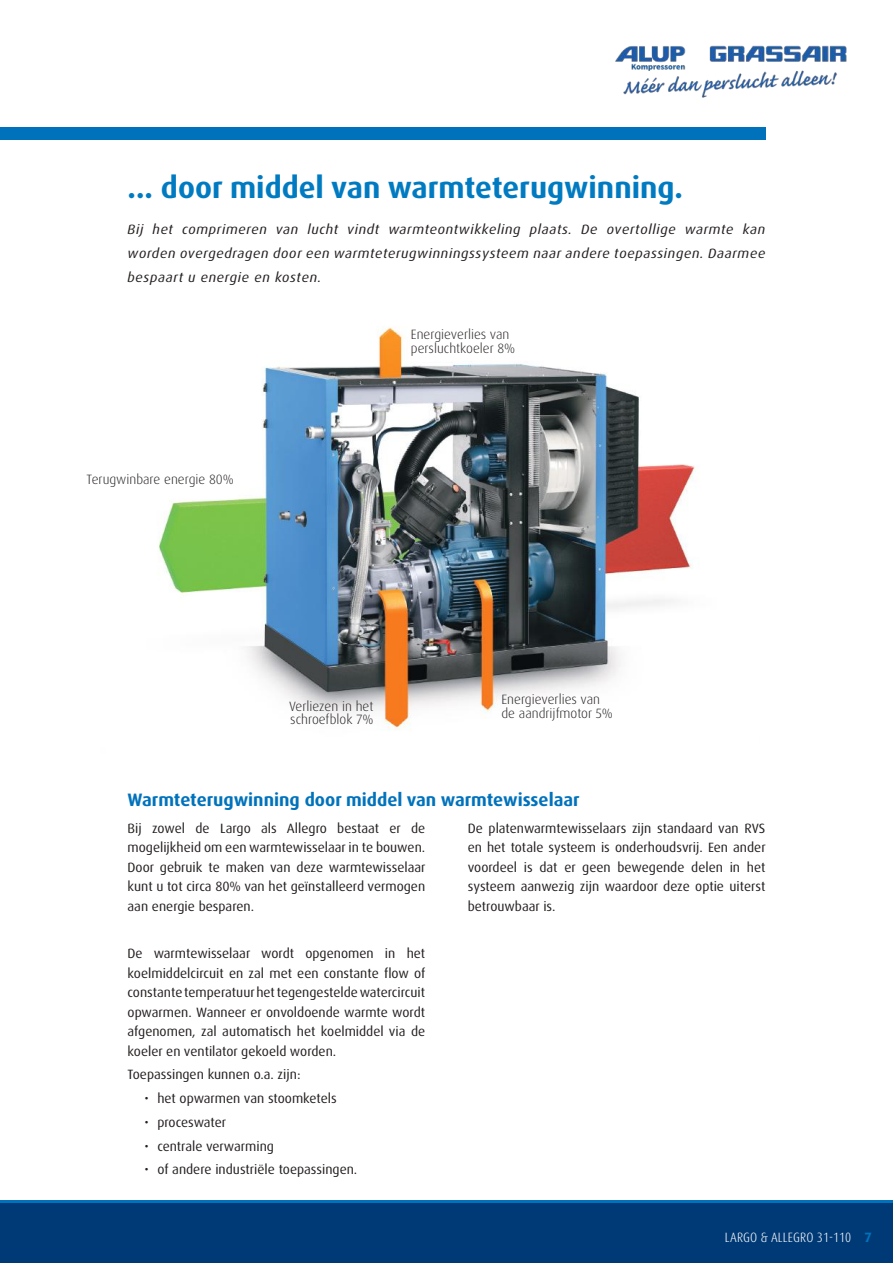
<style>
.page{position:relative;width:893px;height:1263px;background:#fff}
.page>*{position:absolute;margin:0;border:0;box-sizing:border-box;transform-origin:0 0}
.t1{font:700 30px "Dax Pro";color:#007bc1}
.t2{font:700 18px "Dax Pro";color:#0072bc}
.t3{font:13.5px/19.5px "Dax Pro";color:#241f1f;text-align:justify}
.t4{font:italic 13.5px/24px "Dax Pro";letter-spacing:.04em;color:#241f1f;text-align:justify;scale:1.05 1}
.t5{font:300 13.5px/13.5px "Dax Pro";color:#241f1f}
.t6{font:300 condensed 13.5px "Dax Pro";letter-spacing:.01em;color:#fff}
.s1{font-weight:700;font-stretch:normal;color:#0072bc}
</style>
<div class="page">
<div style="left:0;top:1202px;width:893px;height:61px;background:#003a76"></div>
<hr style="left:0;top:1200px;width:893px;height:3px;background:#0072bc">
<div style="left:0;top:128px;width:765px;height:12px;background:#0072bc"></div>
<img style="left:614px;top:45px;width:233px;height:95px">
<img style="left:158px;top:326px;width:541px;height:405px">
<h1 class="t1" style="left:128px;top:168px;width:557px">... door middel van warmteterugwinning.</h1>
<p class="t4" style="left:128px;top:218px;width:609px">Bij het comprimeren van lucht vindt warmteontwikkeling plaats. De overtollige warmte kan worden overgedragen door een warmteterugwinningssysteem naar andere toepassingen. Daarmee bespaart u energie en kosten.</p>
<p class="t5" style="left:87px;top:473px;width:149px">Terugwinbare energie 80%</p>
<p class="t5" style="left:411px;top:328px;width:106px">Energieverlies van persluchtkoeler 8%</p>
<p class="t5" style="left:289px;top:699px;width:86px">Verliezen in het schroefblok 7%</p>
<p class="t5" style="left:501px;top:693px;width:113px">Energieverlies van de aandrijfmotor 5%</p>
<h2 class="t2" style="left:128px;top:788px;width:454px">Warmteterugwinning door middel van warmtewisselaar</h2>
<p class="t3" style="left:128px;top:818px;width:299px">Bij zowel de Largo als Allegro bestaat er de mogelijkheid om een warmtewisselaar in te bouwen.<br>Door gebruik te maken van deze warmtewisselaar kunt u tot circa 80% van het geïnstalleerd vermogen aan energie besparen.</p>
<p class="t3" style="left:128px;top:944px;width:299px">De warmtewisselaar wordt opgenomen in het koelmiddelcircuit en zal met een constante flow of constante temperatuur het tegengestelde watercircuit opwarmen. Wanneer er onvoldoende warmte wordt afgenomen, zal automatisch het koelmiddel via de koeler en ventilator gekoeld worden.</p>
<p class="t3" style="left:128px;top:1065px;width:175px">Toepassingen kunnen o.a. zijn:</p>
<p class="t3" style="left:145px;top:1089px;width:194px">• het opwarmen van stoomketels</p>
<p class="t3" style="left:145px;top:1112px;width:83px">• proceswater</p>
<p class="t3" style="left:145px;top:1136px;width:131px">• centrale verwarming</p>
<p class="t3" style="left:145px;top:1160px;width:214px">• of andere industriële toepassingen.</p>
<p class="t3" style="left:468px;top:818px;width:299px">De platenwarmtewisselaars zijn standaard van RVS en het totale systeem is onderhoudsvrij. Een ander voordeel is dat er geen bewegende delen in het systeem aanwezig zijn waardoor deze optie uiterst betrouwbaar is.</p>
<p class="t6" style="left:725px;top:1228px;width:148px">LARGO &amp; ALLEGRO 31-110 <span class="s1">7</span></p>
</div>
